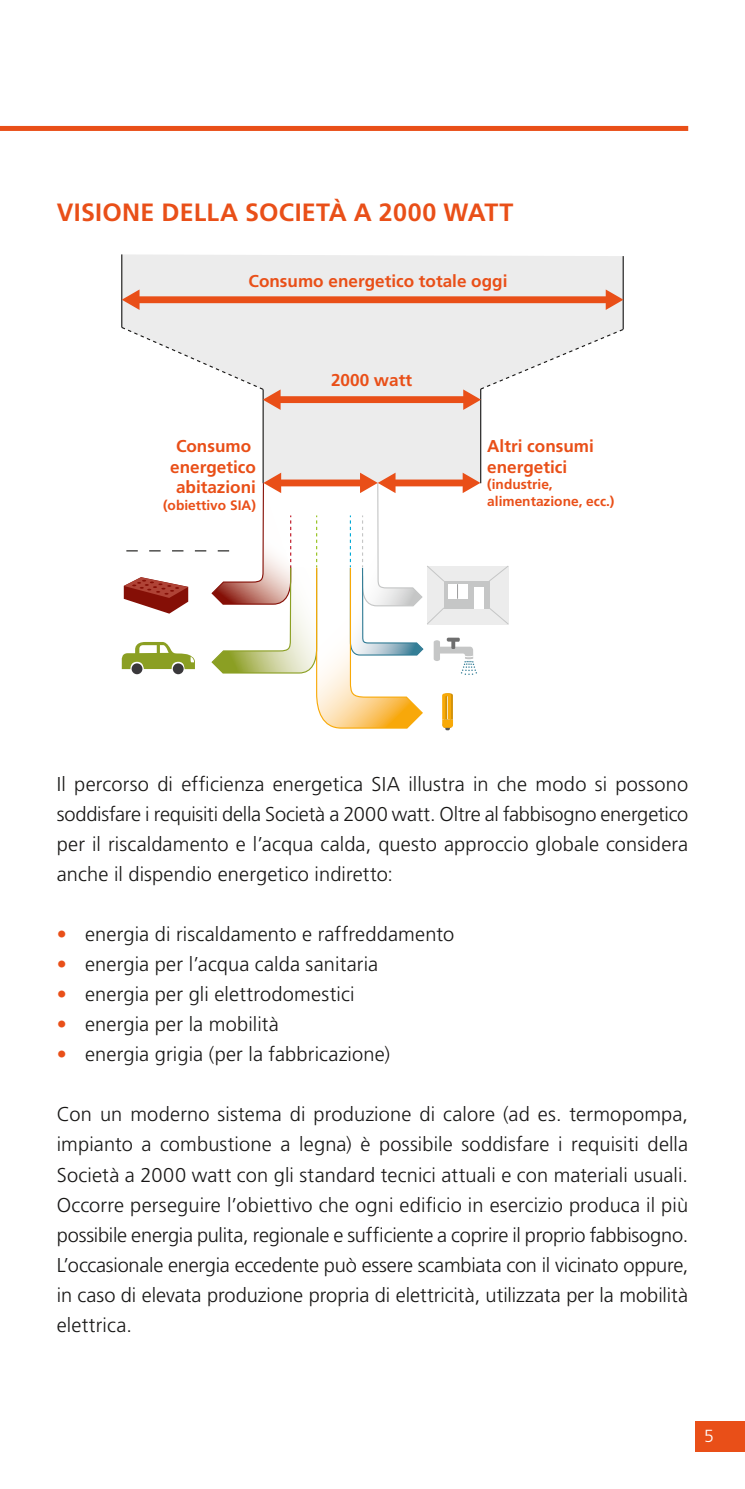
<style>
.page{position:relative;width:745px;height:1489px;background:#fff}
.page>*{position:absolute;margin:0;border:0;box-sizing:border-box;transform-origin:0 0}
.t1{font:700 25px "Frutiger LT Std";letter-spacing:.01em;color:#e94f18}
.t2{font:300 20px/30px "Frutiger LT Std";letter-spacing:.005em;color:#181716;text-align:justify}
.t3{font:300 17.5px "Frutiger LT Std";color:#fff}
.t4{font:700 17px/20.5px "Frutiger LT Std";color:#e94f18}
.t5{font:700 13.75px/16.5px "Frutiger LT Std";color:#e94f18}
.s1{color:#e94f18}
</style>
<div class="page">
<div style="left:0;top:126px;width:687px;height:5px;background:#e94f18"></div>
<svg style="left:122px;top:254px;width:500px;height:229px;fill:#ececec"></svg>
<hr style="left:622px;top:256px;width:1px;height:73px;background:#181716">
<hr style="left:480px;top:389px;width:1px;height:94px;background:#181716">
<hr style="left:262px;top:389px;width:1px;height:94px;background:#181716">
<hr style="left:121px;top:254px;width:1px;height:73px;background:#181716">
<div style="left:136px;top:296px;width:472px;height:7px;background:#e94f18"></div>
<svg style="left:122px;top:289px;width:17px;height:21px"></svg>
<svg style="left:605px;top:289px;width:18px;height:21px"></svg>
<div style="left:277px;top:396px;width:189px;height:7px;background:#e94f18"></div>
<svg style="left:463px;top:328px;width:161px;height:82px"></svg>
<svg style="left:121px;top:326px;width:159px;height:84px"></svg>
<div style="left:427px;top:566px;width:81px;height:58px;background:#ececec"></div>
<div style="left:443px;top:581px;width:46px;height:27px;background:#c5c6c6"></div>
<svg style="left:489px;top:566px;width:19px;height:16px"></svg>
<svg style="left:488px;top:607px;width:20px;height:18px"></svg>
<div style="left:474px;top:586px;width:9px;height:22px;background:#fff"></div>
<svg style="left:121px;top:472px;width:359px;height:258px"></svg>
<div style="left:694px;top:1421px;width:50px;height:30px;background:#e94f18"></div>
<p class="t1" style="left:57px;top:197px;width:458px">VISIONE DELLA SOCIETÀ A 2000 WATT</p>
<p class="t4" style="left:248px;top:271px;width:260px">Consumo energetico totale oggi</p>
<p class="t4" style="left:170px;top:436px;width:87px;text-align:center">Consumo energetico abitazioni</p>
<p class="t5" style="left:163px;top:496px;width:94px">(obiettivo SIA)</p>
<p class="t4" style="left:331px;top:369px;width:82px">2000 watt</p>
<p class="t4" style="left:487px;top:436px;width:108px">Altri consumi energetici</p>
<p class="t5" style="left:487px;top:476px;width:129px">(industrie, alimentazione, ecc.)</p>
<p class="t2" style="left:57px;top:769px;width:632px">Il percorso di efficienza energetica SIA illustra in che modo si possono soddisfare i requisiti della Società a 2000 watt. Oltre al fabbisogno energetico per il riscaldamento e l’acqua calda, questo approccio globale considera anche il dispendio energetico indiretto:</p>
<p class="t2" style="left:57px;top:919px;width:398px"><span class="s1">•</span> energia di riscaldamento e raffreddamento</p>
<p class="t2" style="left:57px;top:949px;width:323px"><span class="s1">•</span> energia per l’acqua calda sanitaria</p>
<p class="t2" style="left:57px;top:979px;width:299px"><span class="s1">•</span> energia per gli elettrodomestici</p>
<p class="t2" style="left:57px;top:1009px;width:223px"><span class="s1">•</span> energia per la mobilità</p>
<p class="t2" style="left:57px;top:1039px;width:334px"><span class="s1">•</span> energia grigia (per la fabbricazione)</p>
<p class="t2" style="left:57px;top:1099px;width:632px">Con un moderno sistema di produzione di calore (ad es. termopompa, impianto a combustione a legna) è possibile soddisfare i requisiti della Società a 2000 watt con gli standard tecnici attuali e con materiali usuali.<br>Occorre perseguire l’obiettivo che ogni edificio in esercizio produca il più possibile energia pulita, regionale e sufficiente a coprire il proprio fabbisogno.<br>L’occasionale energia eccedente può essere scambiata con il vicinato oppure, in caso di elevata produzione propria di elettricità, utilizzata per la mobilità elettrica.</p>
<p class="t3" style="left:703px;top:1426px;width:11px">5</p>
</div>
